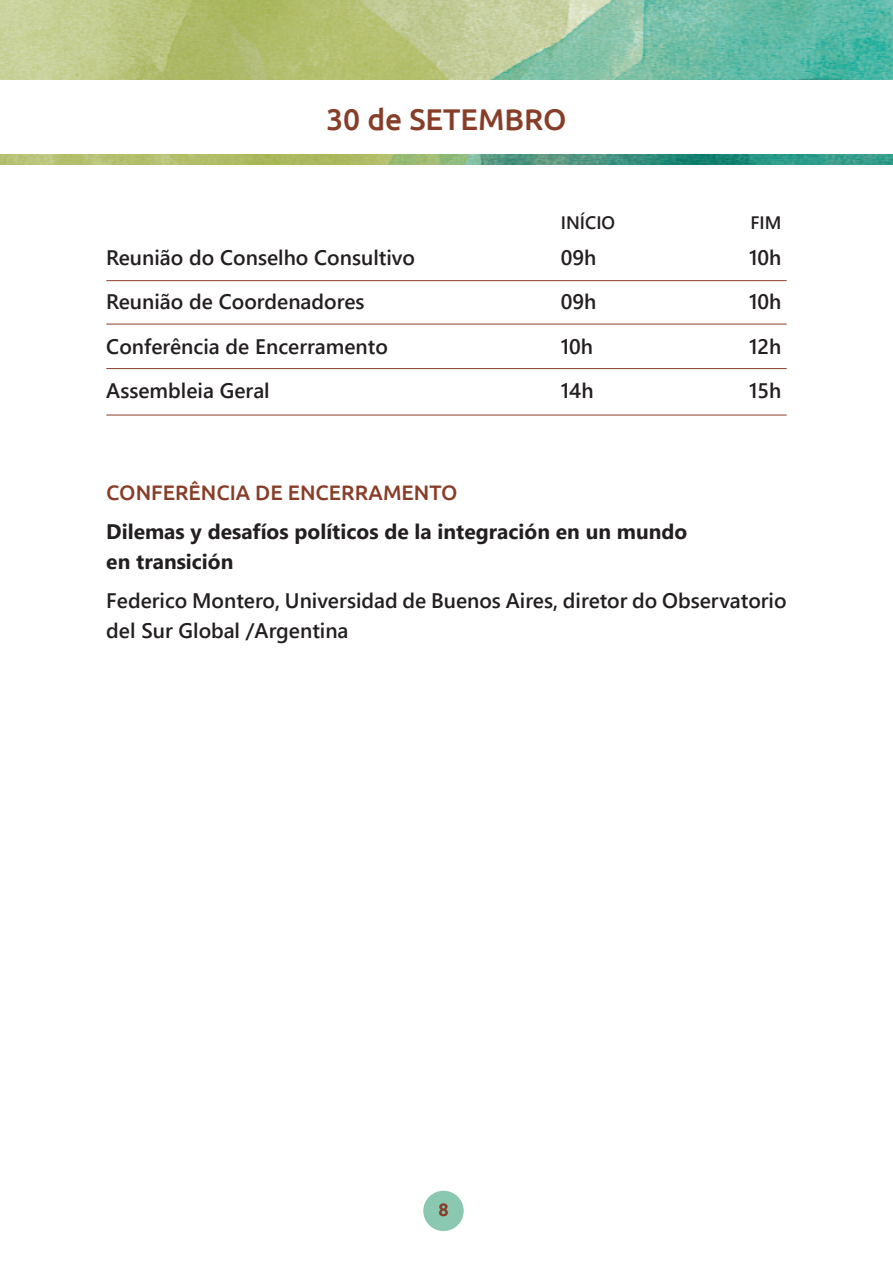
<style>
.page{position:relative;width:893px;height:1263px;background:#fff}
.page>*{position:absolute;margin:0;border:0;box-sizing:border-box;transform-origin:0 0}
.t1{font:500 30px "Ubuntu";color:#883d28}
.t2{font:600 21px/30px "Segoe UI";color:#231f20}
.t3{font:700 21px/30px "Segoe UI";color:#231f20}
.t4{font:500 21px "Ubuntu";color:#883d28}
.t5{font:600 18px "Segoe UI";color:#231f20}
.t6{font:700 18px "Ubuntu";color:#883d28}
</style>
<div class="page">
<div style="left:423px;top:1191px;width:41px;height:40px;background:#8bc8b2;border-radius:50%"></div>
<img style="left:0;top:0;width:893px;height:79px">
<img style="left:0;top:154px;width:893px;height:11px">
<hr style="left:106px;top:280px;width:681px;height:1px;background:#8a3e28">
<hr style="left:106px;top:324px;width:681px;height:1px;background:#8a3e28">
<hr style="left:106px;top:368px;width:681px;height:1px;background:#8a3e28">
<hr style="left:106px;top:415px;width:681px;height:1px;background:#8a3e28">
<h1 class="t1" style="left:326px;top:100px;width:242px">30 de SETEMBRO</h1>
<p class="t5" style="left:561px;top:205px;width:56px">INÍCIO</p>
<p class="t5" style="left:750px;top:205px;width:32px">FIM</p>
<p class="t2" style="left:106px;top:240px;width:310px">Reunião do Conselho Consultivo</p>
<p class="t2" style="left:561px;top:240px;width:37px">09h</p>
<p class="t2" style="left:749px;top:240px;width:34px">10h</p>
<p class="t2" style="left:106px;top:285px;width:260px">Reunião de Coordenadores</p>
<p class="t2" style="left:561px;top:285px;width:37px">09h</p>
<p class="t2" style="left:749px;top:285px;width:34px">10h</p>
<p class="t2" style="left:106px;top:329px;width:283px">Conferência de Encerramento</p>
<p class="t2" style="left:561px;top:329px;width:34px">10h</p>
<p class="t2" style="left:749px;top:329px;width:34px">12h</p>
<p class="t2" style="left:106px;top:374px;width:165px">Assembleia Geral</p>
<p class="t2" style="left:561px;top:374px;width:34px">14h</p>
<p class="t2" style="left:749px;top:374px;width:34px">15h</p>
<p class="t4" style="left:106px;top:479px;width:353px">CONFERÊNCIA DE ENCERRAMENTO</p>
<p class="t3" style="left:106px;top:515px;width:583px">Dilemas y desafíos políticos de la integración en un mundo en transición</p>
<p class="t2" style="left:106px;top:583px;width:682px">Federico Montero, Universidad de Buenos Aires, diretor do Observatorio del Sur Global /Argentina</p>
<p class="t6" style="left:438px;top:1199px;width:12px">8</p>
</div>
